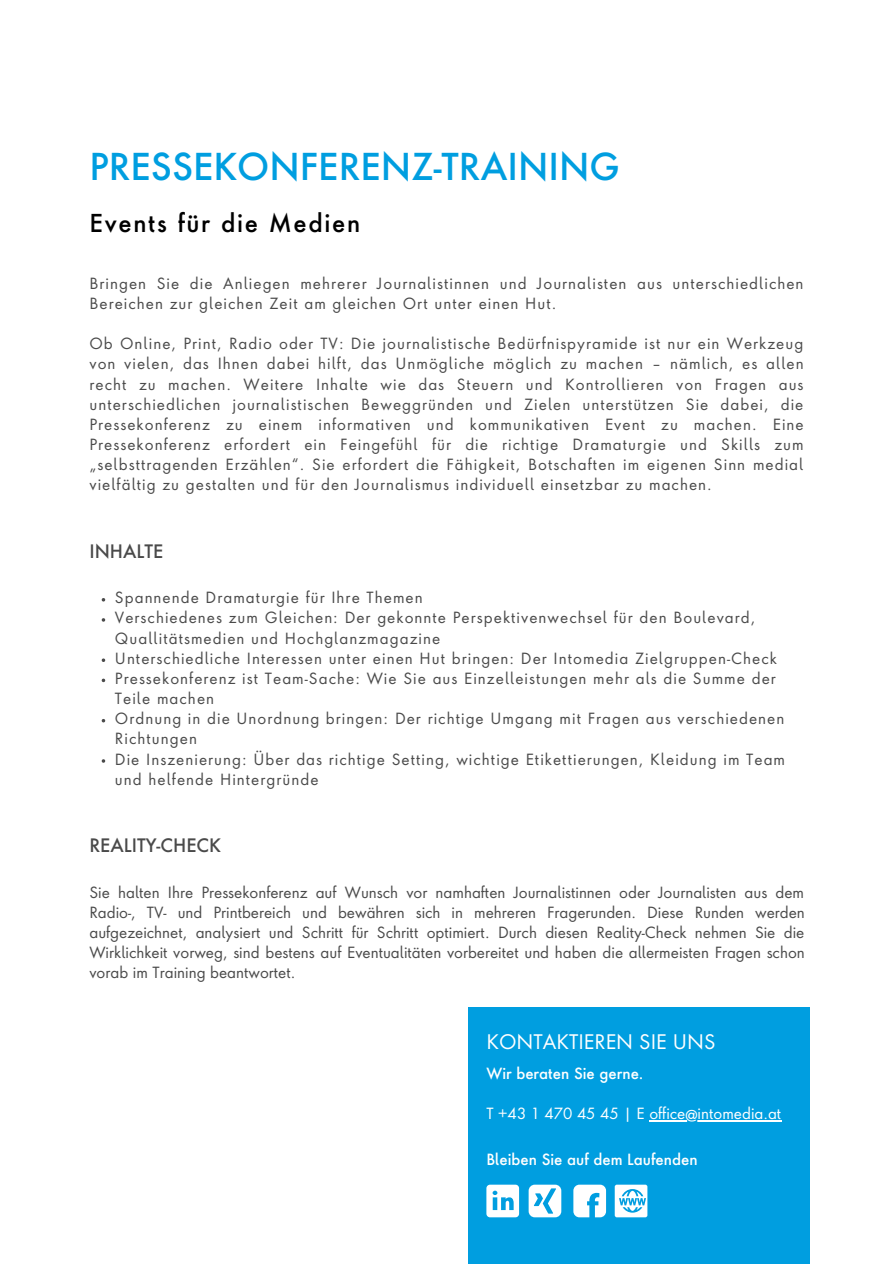
<style>
.page{position:relative;width:894px;height:1264px;background:#fff}
.page>*{position:absolute;margin:0;border:0;box-sizing:border-box;transform-origin:0 0}
.t1{font:500 36px "Futura Next";color:#009ee0}
.t2{font:500 24px "Futura Next";letter-spacing:.07em;color:#000}
.t3{font:19.5px "Futura Next";color:#fff}
.t4{font:500 18px "Futura Next";color:#4a4a4a}
.t5{font:15px/20.1px "Futura Next";letter-spacing:.07em;color:#4a4a4a}
.t6{font:500 15px "Futura Next";color:#fff}
.t7{font:15px "Futura Next";color:#fff}
</style>
<div class="page">
<svg style="left:102px;top:658px;width:3px;height:4px"></svg>
<svg style="left:102px;top:678px;width:3px;height:4px"></svg>
<div style="left:468px;top:1007px;width:341px;height:256px;background:#009ee0"></div>
<svg style="left:528px;top:1184px;width:33px;height:33px"></svg>
<svg style="left:573px;top:1184px;width:33px;height:33px"></svg>
<svg style="left:486px;top:1184px;width:33px;height:33px"></svg>
<div style="left:614px;top:1184px;width:33px;height:33px;background:#fff;border-radius:2px"></div>
<svg style="left:619px;top:1189px;width:27px;height:23px"></svg>
<hr style="left:649px;top:1120px;width:132px;height:1px;background:#fff">
<p class="t1" style="left:89px;top:153px;width:532px">PRESSEKONFERENZ-TRAINING</p>
<p class="t2" style="left:89px;top:213px;width:272px">Events für die Medien</p>
<p class="t5" style="left:89px;top:275px;width:715px">Bringen Sie die Anliegen mehrerer Journalistinnen und Journalisten aus unterschiedlichen<br>Bereichen zur gleichen Zeit am gleichen Ort unter einen Hut.</p>
<p class="t5" style="left:89px;top:335px;width:715px;text-align:justify">Ob Online, Print, Radio oder TV: Die journalistische Bedürfnispyramide ist nur ein Werkzeug von vielen, das Ihnen dabei hilft, das Unmögliche möglich zu machen – nämlich, es allen recht zu machen. Weitere Inhalte wie das Steuern und Kontrollieren von Fragen aus unterschiedlichen journalistischen Beweggründen und Zielen unterstützen Sie dabei, die Pressekonferenz zu einem informativen und kommunikativen Event zu machen. Eine Pressekonferenz erfordert ein Feingefühl für die richtige Dramaturgie und Skills zum „selbsttragenden Erzählen“. Sie erfordert die Fähigkeit, Botschaften im eigenen Sinn medial vielfältig zu gestalten und für den Journalismus individuell einsetzbar zu machen.</p>
<p class="t4" style="left:89px;top:544px;width:75px">INHALTE</p>
<p class="t5" style="left:115px;top:589px;width:309px">Spannende Dramaturgie für Ihre Themen</p>
<p class="t5" style="left:115px;top:609px;width:641px">Verschiedenes zum Gleichen: Der gekonnte Perspektivenwechsel für den Boulevard,<br>Quallitätsmedien und Hochglanzmagazine</p>
<p class="t5" style="left:115px;top:649px;width:663px">Unterschiedliche Interessen unter einen Hut bringen: Der Intomedia Zielgruppen-Check</p>
<p class="t5" style="left:115px;top:670px;width:662px">Pressekonferenz ist Team-Sache: Wie Sie aus Einzelleistungen mehr als die Summe der<br>Teile machen</p>
<p class="t5" style="left:115px;top:710px;width:670px">Ordnung in die Unordnung bringen: Der richtige Umgang mit Fragen aus verschiedenen<br>Richtungen</p>
<p class="t5" style="left:115px;top:750px;width:671px">Die Inszenierung: Über das richtige Setting, wichtige Etikettierungen, Kleidung im Team und helfende Hintergründe</p>
<p class="t4" style="left:89px;top:838px;width:133px">REALITY-CHECK</p>
<p class="t5" style="left:89px;top:883px;width:716px;text-align:justify">Sie halten Ihre Pressekonferenz auf Wunsch vor namhaften Journalistinnen oder Journalisten aus dem Radio-, TV- und Printbereich und bewähren sich in mehreren Fragerunden. Diese Runden werden aufgezeichnet, analysiert und Schritt für Schritt optimiert. Durch diesen Reality-Check nehmen Sie die Wirklichkeit vorweg, sind bestens auf Eventualitäten vorbereitet und haben die allermeisten Fragen schon vorab im Training beantwortet.</p>
<p class="t3" style="left:486px;top:1034px;width:230px">KONTAKTIEREN SIE UNS</p>
<p class="t6" style="left:486px;top:1067px;width:159px">Wir beraten Sie gerne.</p>
<p class="t7" style="left:486px;top:1107px;width:296px">T +43 1 470 45 45 | E office@intomedia.at</p>
<p class="t6" style="left:486px;top:1153px;width:213px">Bleiben Sie auf dem Laufenden</p>
</div>
